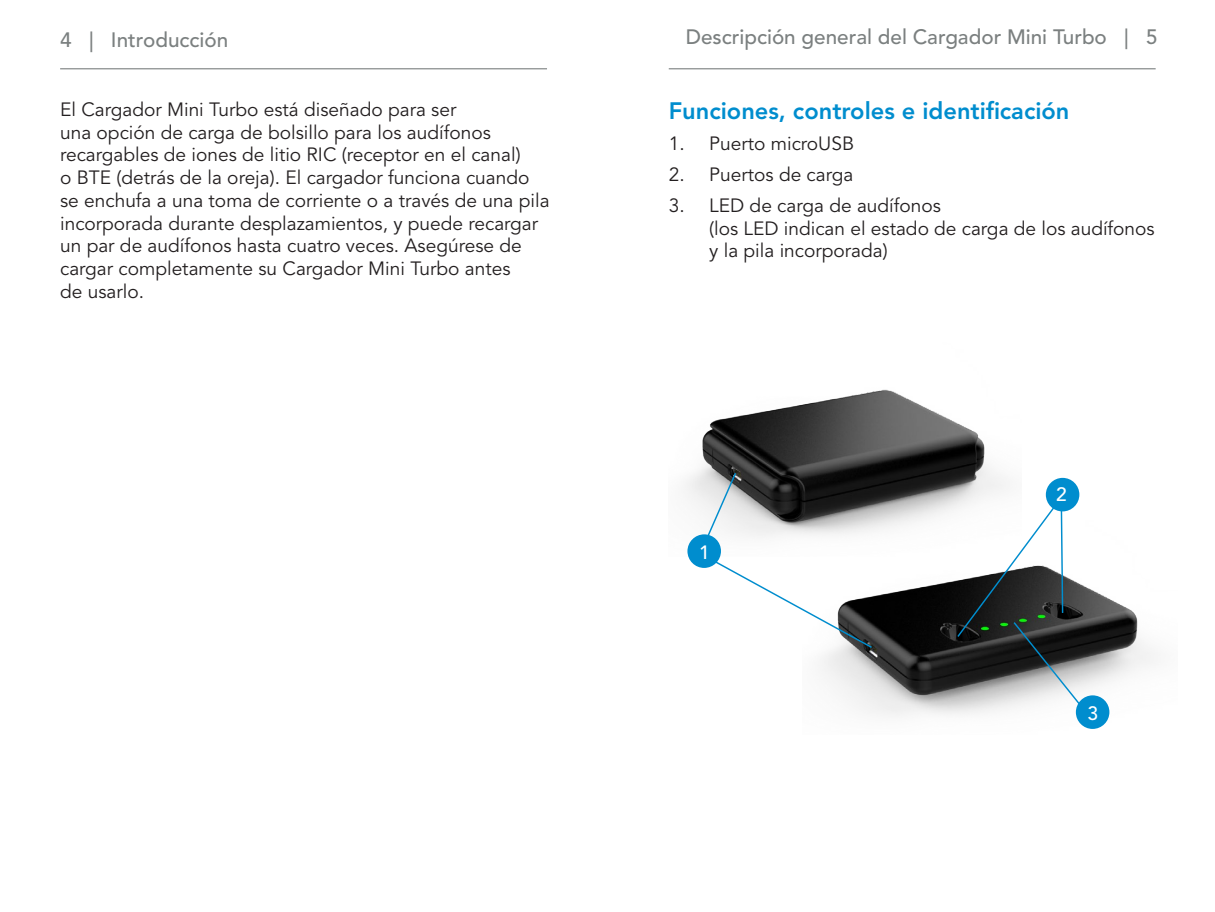
<style>
.page{position:relative;width:1215px;height:912px;background:#fff}
.page>*{position:absolute;margin:0;border:0;box-sizing:border-box;transform-origin:0 0}
._3a__Blue_Subs{font:23.62px "Avenir LT SLI Std Heavy";color:#008dce}
._9__right_page_heade{font:20.7px "Avenir LT SLI Std Medium";color:#7b8080}
._8__left_page_header{font:20.7px "Avenir LT SLI Std Medium";color:#7b8080}
._1__body{font:19.12px/22.7px "Avenir LT SLI Std Book";color:#231f20}
.Callout_Numbers{font:19.12px "Avenir LT SLI Std Medium";color:#fff}
</style>
<div class="page">
<hr style="left:60px;top:68px;width:487px;height:1px;background:#7b8080">
<hr style="left:669px;top:68px;width:487px;height:1px;background:#7b8080">
<img style="left:821px;top:580px;width:334px;height:149px">
<img style="left:685px;top:389px;width:321px;height:166px">
<svg style="left:700px;top:471px;width:174px;height:178px"></svg>
<div style="left:687px;top:534px;width:34px;height:33px;background:#008dce;border-radius:50%"></div>
<div style="left:1046px;top:477px;width:33px;height:34px;background:#008dce;border-radius:50%"></div>
<svg style="left:956px;top:493px;width:132px;height:221px"></svg>
<div style="left:1076px;top:695px;width:33px;height:33px;background:#008dce;border-radius:50%"></div>
<p class="_8__left_page_header" style="left:60px;top:28px;width:170px">4 | Introducción</p>
<p class="_9__right_page_heade" style="left:686px;top:25px;width:473px">Descripción general del Cargador Mini Turbo | 5</p>
<p class="_1__body" style="left:60px;top:98px;width:491px">El Cargador Mini Turbo está diseñado para ser<br>una opción de carga de bolsillo para los audífonos recargables de iones de litio RIC (receptor en el canal)<br>o BTE (detrás de la oreja). El cargador funciona cuando se enchufa a una toma de corriente o a través de una pila incorporada durante desplazamientos, y puede recargar un par de audífonos hasta cuatro veces. Asegúrese de cargar completamente su Cargador Mini Turbo antes<br>de usarlo.</p>
<p class="_3a__Blue_Subs" style="left:669px;top:97px;width:402px">Funciones, controles e identificación</p>
<p class="_1__body" style="left:669px;top:133px;width:187px">1. Puerto microUSB</p>
<p class="_1__body" style="left:669px;top:163px;width:186px">2. Puertos de carga</p>
<p class="_1__body" style="left:709px;top:194px;width:447px;text-indent:-40px">3. LED de carga de audífonos<br>(los LED indican el estado de carga de los audífonos y la pila incorporada)</p>
<p class="Callout_Numbers" style="left:699px;top:540px;width:12px">1</p>
<p class="Callout_Numbers" style="left:1056px;top:483px;width:12px">2</p>
<p class="Callout_Numbers" style="left:1088px;top:702px;width:12px">3</p>
</div>
